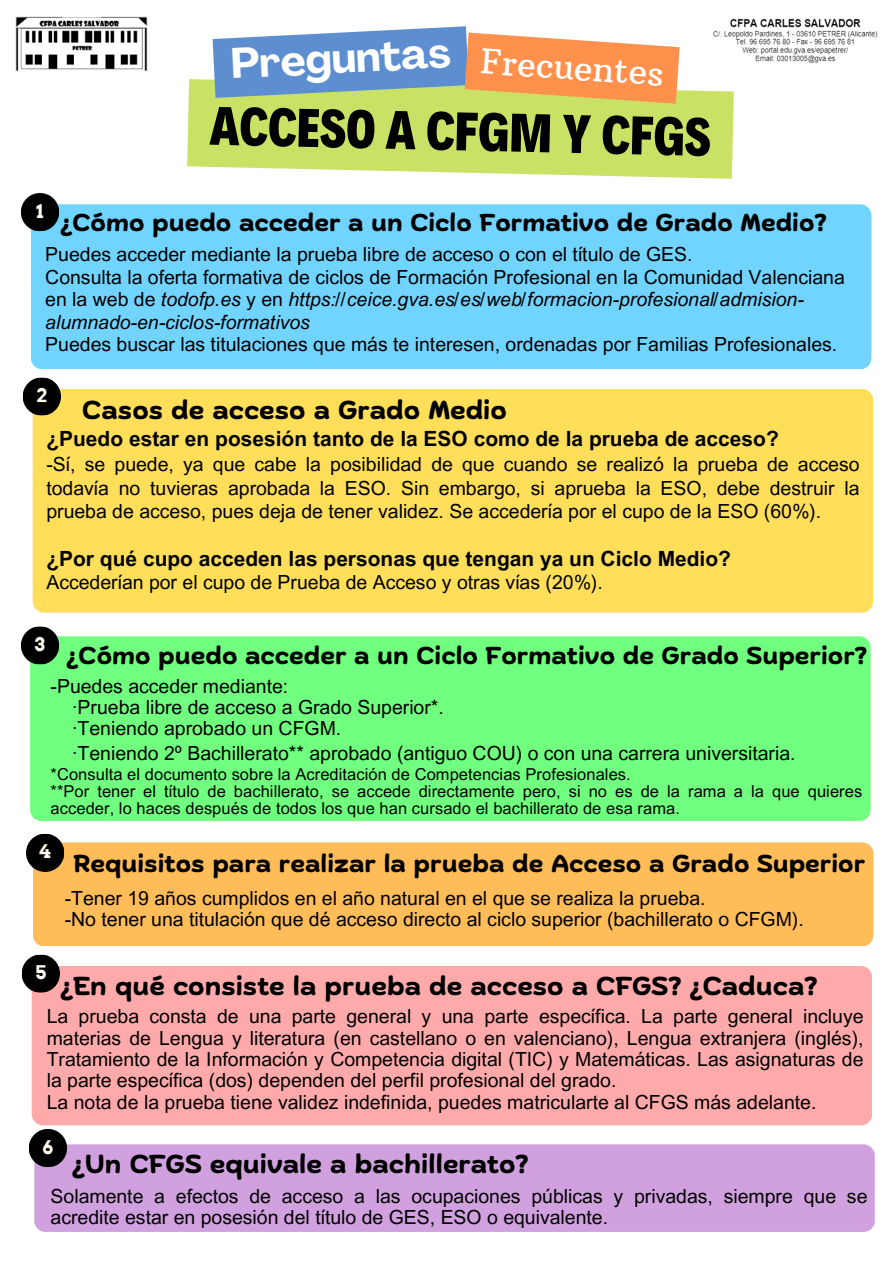
<style>
.page{position:relative;width:894px;height:1264px;background:#fff}
.page>*{position:absolute;margin:0;border:0;box-sizing:border-box;transform-origin:0 0}
.t1{font:800 54.9px "Decalotype";color:#000}
.t2{font:700 42px "Agrandir";color:#fff}
.t3{font:34.65px "Arbutus Slab";color:#fff}
.t4{font:700 25.95px "Biski";color:#000}
.t5{font:700 24.45px "Biski";color:#000}
.t6{font:700 21px "Arial MT Pro";color:#000}
.t7{font:19.5px/21.3px "Arial MT Pro";color:#000}
.t8{font:16.5px/16.8px "Arial MT Pro";letter-spacing:.005em;color:#000}
.s1{font-style:italic}
</style>
<div class="page">
<div style="left:31px;top:204px;width:840px;height:165px;background:#71d4ff"></div>
<div style="left:21px;top:193px;width:38px;height:38px;background:#000;border-radius:50%"></div>
<img style="left:15px;top:16px;width:132px;height:56px">
<img style="left:713px;top:18px;width:165px;height:45px">
<svg style="left:187px;top:79px;width:546px;height:100px;background:#cee474"></svg>
<svg style="left:212px;top:26px;width:467px;height:78px;background:#b5a99c"></svg>
<div style="left:33px;top:389px;width:839px;height:223px;background:#ffde59"></div>
<div style="left:23px;top:377px;width:38px;height:39px;background:#000;border-radius:50%"></div>
<div style="left:30px;top:636px;width:840px;height:185px;background:#71ff7f"></div>
<div style="left:21px;top:626px;width:38px;height:38px;background:#000;border-radius:50%"></div>
<div style="left:33px;top:842px;width:840px;height:104px;background:#ffbd59"></div>
<div style="left:26px;top:833px;width:38px;height:39px;background:#000;border-radius:50%"></div>
<div style="left:32px;top:966px;width:839px;height:159px;background:#faa"></div>
<div style="left:22px;top:954px;width:38px;height:38px;background:#000;border-radius:50%"></div>
<div style="left:34px;top:1144px;width:840px;height:87px;background:#d1a1df"></div>
<div style="left:29px;top:1128px;width:38px;height:39px;background:#000;border-radius:50%"></div>
<p class="t2" style="left:230px;top:47px;width:221px;rotate:-3deg">Preguntas</p>
<h5 class="t3" style="left:482px;top:39px;width:185px;rotate:4deg">Frecuentes</h5>
<h1 class="t1" style="left:210px;top:90px;width:502px;rotate:1deg">ACCESO A CFGM Y CFGS</h1>
<h4 class="t5" style="left:60px;top:213px;width:768px">¿Cómo puedo acceder a un Ciclo Formativo de Grado Medio?</h4>
<p class="t7" style="left:45px;top:245px;width:800px;line-height:22.5px">Puedes acceder mediante la prueba libre de acceso o con el título de GES.<br>Consulta la oferta formativa de ciclos de Formación Profesional en la Comunidad Valenciana en la web de <span class="s1">todofp.es</span> y en <span class="s1">https://ceice.gva.es/es/web/formacion-profesional/admision&shy;alumnado-en-ciclos-formativos<br></span>Puedes buscar las titulaciones que más te interesen, ordenadas por Familias Profesionales.</p>
<h5 class="t4" style="left:82px;top:400px;width:426px">Casos de acceso a Grado Medio</h5>
<h4 class="t6" style="left:46px;top:431px;width:733px">¿Puedo estar en posesión tanto de la ESO como de la prueba de acceso?</h4>
<h4 class="t7" style="left:46px;top:455px;width:814px;line-height:23.7px;text-align:justify">-Sí, se puede, ya que cabe la posibilidad de que cuando se realizó la prueba de acceso todavía no tuvieras aprobada la ESO. Sin embargo, si aprueba la ESO, debe destruir la prueba de acceso, pues deja de tener validez. Se accedería por el cupo de la ESO (60%).</h4>
<h5 class="t6" style="left:46px;top:550px;width:686px">¿Por qué cupo acceden las personas que tengan ya un Ciclo Medio?</h5>
<h5 class="t7" style="left:46px;top:574px;width:557px">Accederían por el cupo de Prueba de Acceso y otras vías (20%).</h5>
<h4 class="t5" style="left:66px;top:646px;width:802px">¿Cómo puedo acceder a un Ciclo Formativo de Grado Superior?</h4>
<p class="t7" style="left:51px;top:677px;width:239px">-Puedes acceder mediante:</p>
<p class="t7" style="left:72px;top:699px;width:373px">·Prueba libre de acceso a Grado Superior*.</p>
<p class="t7" style="left:72px;top:720px;width:270px">·Teniendo aprobado un CFGM.</p>
<p class="t7" style="left:72px;top:745px;width:724px">·Teniendo 2º Bachillerato** aprobado (antiguo COU) o con una carrera universitaria.</p>
<p class="t8" style="left:51px;top:768px;width:581px">*Consulta el documento sobre la Acreditación de Competencias Profesionales.</p>
<p class="t8" style="left:51px;top:785px;width:813px">**Por tener el título de bachillerato, se accede directamente pero, si no es de la rama a la que quieres acceder, lo haces después de todos los que han cursado el bachillerato de esa rama.</p>
<h5 class="t5" style="left:73px;top:853px;width:793px">Requisitos para realizar la prueba de Acceso a Grado Superior</h5>
<h4 class="t7" style="left:65px;top:889px;width:740px">-Tener 19 años cumplidos en el año natural en el que se realiza la prueba.<br>-No tener una titulación que dé acceso directo al ciclo superior (bachillerato o CFGM).</h4>
<h5 class="t4" style="left:60px;top:975px;width:758px">¿En qué consiste la prueba de acceso a CFGS? ¿Caduca?</h5>
<h4 class="t7" style="left:47px;top:1008px;width:818px">La prueba consta de una parte general y una parte específica. La parte general incluye materias de Lengua y literatura (en castellano o en valenciano), Lengua extranjera (inglés), Tratamiento de la Información y Competencia digital (TIC) y Matemáticas. Las asignaturas de la parte específica (dos) dependen del perfil profesional del grado.<br>La nota de la prueba tiene validez indefinida, puedes matricularte al CFGS más adelante.</h4>
<h4 class="t4" style="left:72px;top:1153px;width:458px">¿Un CFGS equivale a bachillerato?</h4>
<p class="t7" style="left:51px;top:1187px;width:818px">Solamente a efectos de acceso a las ocupaciones públicas y privadas, siempre que se acredite estar en posesión del título de GES, ESO o equivalente.</p>
</div>
